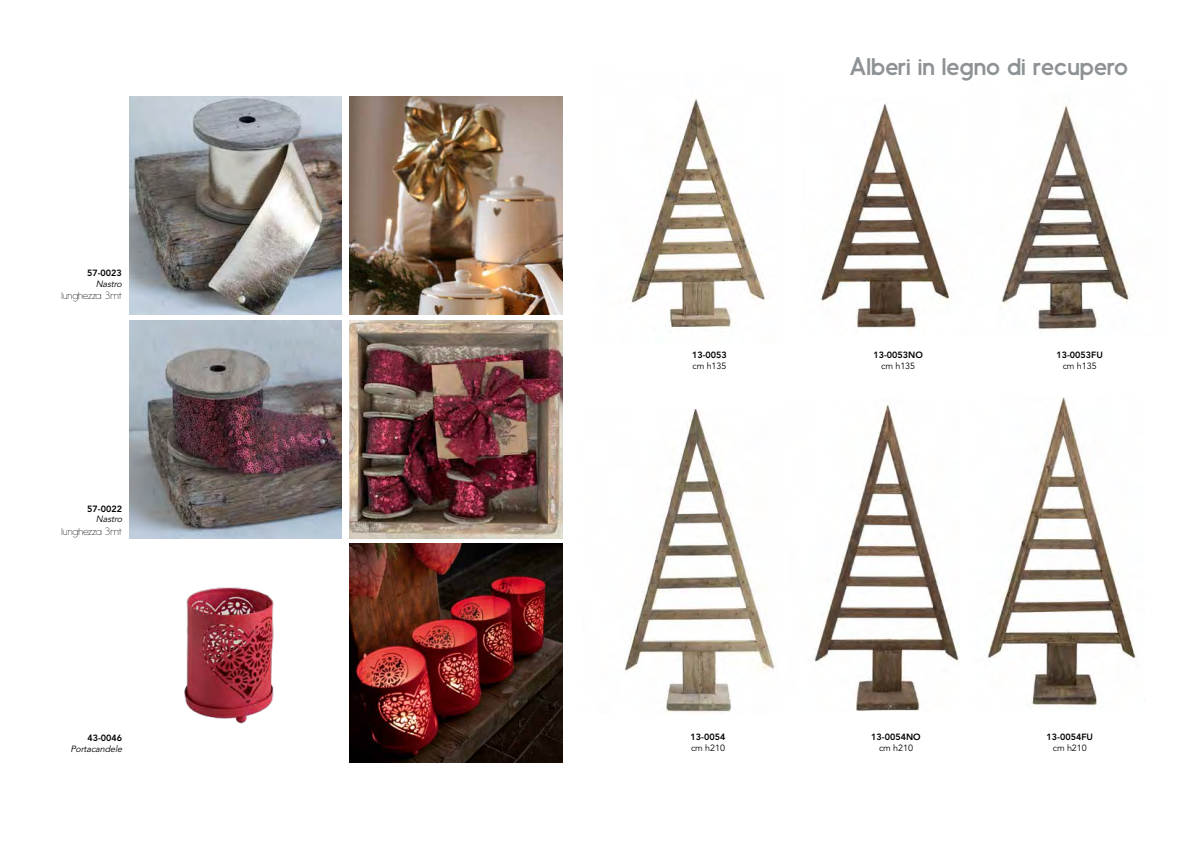
<style>
.page{position:relative;width:1191px;height:842px;background:#fff}
.page>*{position:absolute;margin:0;border:0;box-sizing:border-box;transform-origin:0 0}
.t1{font:24px "Nanami";color:#8d9295}
.t2{font:100 10px "Nanami";color:#000}
.t3{font:800 9px "Avenir LT Std";color:#000}
.t4{font:9px "Avenir LT Std";letter-spacing:-.01em;color:#000}
.t5{font:italic 9px "Avenir LT Std";color:#000}
</style>
<div class="page">
<img style="left:130px;top:320px;width:212px;height:219px">
<img style="left:130px;top:96px;width:212px;height:218px">
<img style="left:350px;top:320px;width:212px;height:219px">
<img style="left:350px;top:96px;width:212px;height:218px">
<img style="left:813px;top:404px;width:146px;height:307px">
<img style="left:820px;top:103px;width:130px;height:225px">
<img style="left:987px;top:398px;width:151px;height:310px">
<img style="left:1001px;top:105px;width:130px;height:226px">
<img style="left:628px;top:98px;width:137px;height:230px">
<img style="left:624px;top:409px;width:152px;height:305px">
<img style="left:350px;top:544px;width:212px;height:218px">
<img style="left:184px;top:587px;width:90px;height:137px">
<p class="t3" style="left:87px;top:267px;width:36px">57-0023</p>
<p class="t5" style="left:96px;top:278px;width:30px">Nastro</p>
<p class="t2" style="left:62px;top:291px;width:62px">lunghezza 3mt</p>
<p class="t3" style="left:87px;top:503px;width:36px">57-0022</p>
<p class="t5" style="left:96px;top:514px;width:30px">Nastro</p>
<p class="t2" style="left:62px;top:526px;width:62px">lunghezza 3mt</p>
<p class="t3" style="left:87px;top:732px;width:36px">43-0046</p>
<p class="t5" style="left:70px;top:743px;width:55px">Portacandele</p>
<p class="t3" style="left:692px;top:350px;width:36px">13-0053</p>
<p class="t4" style="left:692px;top:361px;width:35px">cm h135</p>
<h1 class="t1" style="left:850px;top:52px;width:279px">Alberi in legno di recupero</h1>
<p class="t3" style="left:873px;top:350px;width:51px">13-0053NO</p>
<p class="t4" style="left:881px;top:361px;width:35px">cm h135</p>
<p class="t3" style="left:1056px;top:350px;width:48px">13-0053FU</p>
<p class="t4" style="left:1062px;top:361px;width:35px">cm h135</p>
<p class="t3" style="left:690px;top:732px;width:36px">13-0054</p>
<p class="t4" style="left:691px;top:743px;width:35px">cm h210</p>
<p class="t3" style="left:871px;top:732px;width:51px">13-0054NO</p>
<p class="t4" style="left:879px;top:743px;width:35px">cm h210</p>
<p class="t3" style="left:1046px;top:732px;width:48px">13-0054FU</p>
<p class="t4" style="left:1052px;top:743px;width:35px">cm h210</p>
</div>
